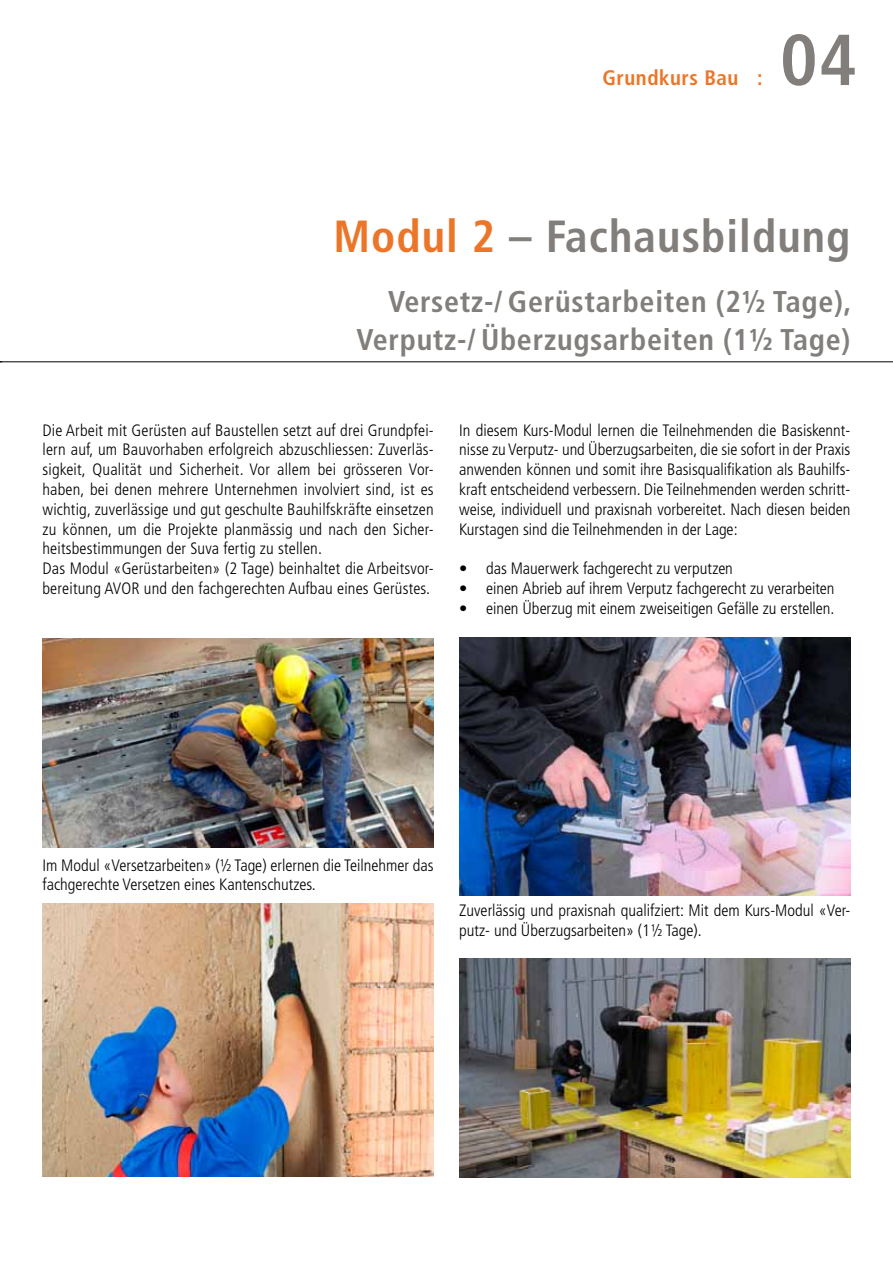
<style>
.page{position:relative;width:893px;height:1263px;background:#fff}
.page>*{position:absolute;margin:0;border:0;box-sizing:border-box;transform-origin:0 0}
.t1{font:700 condensed 72px "Frutiger";color:#817e7b}
.t2{font:700 condensed 45px "Frutiger";letter-spacing:.025em;color:#817e7b}
.t3{font:700 condensed 30px/37.5px "Frutiger";letter-spacing:.025em;color:#817e7b;text-align:right}
.t4{font:700 condensed 21px "Frutiger";letter-spacing:.025em;color:#eb7629}
.t5{font:300 condensed 16.5px/19.8px "Frutiger";letter-spacing:.01em;color:#000}
.s1{color:#eb7629}
</style>
<div class="page">
<hr style="left:0;top:361px;width:893px;height:1px;background:#000">
<img style="left:43px;top:903px;width:391px;height:274px">
<img style="left:459px;top:958px;width:391px;height:220px">
<img style="left:43px;top:638px;width:391px;height:209px">
<img style="left:459px;top:637px;width:391px;height:259px">
<p class="t4" style="left:602px;top:67px;width:161px">Grundkurs Bau :</p>
<h1 class="t1" style="left:780px;top:22px;width:78px">04</h1>
<h2 class="t2" style="left:333px;top:213px;width:519px"><span class="s1">Modul 2</span> – Fachausbildung</h2>
<h3 class="t3" style="left:356px;top:284px;width:497px">Versetz-/ Gerüstarbeiten (2½ Tage),<br>Verputz-/ Überzugsarbeiten (1½ Tage)</h3>
<p class="t5" style="left:43px;top:420px;width:393px">Die Arbeit mit Gerüsten auf Baustellen setzt auf drei Grundpfei&shy;lern auf, um Bauvorhaben erfolgreich abzuschliessen: Zuverläs&shy;sigkeit, Qualität und Sicherheit. Vor allem bei grösseren Vor&shy;haben, bei denen mehrere Unternehmen involviert sind, ist es wichtig, zuverlässige und gut geschulte Bauhilfskräfte einsetzen zu können, um die Projekte planmässig und nach den Sicher&shy;heitsbestimmungen der Suva fertig zu stellen.<br>Das Modul «Gerüstarbeiten» (2 Tage) beinhaltet die Arbeitsvor&shy;bereitung AVOR und den fachgerechten Aufbau eines Gerüstes.</p>
<p class="t5" style="left:459px;top:420px;width:393px;text-align:justify">In diesem Kurs-Modul lernen die Teilnehmenden die Basiskennt&shy;nisse zu Verputz- und Überzugsarbeiten, die sie sofort in der Praxis anwenden können und somit ihre Basisqualifikation als Bauhilfs&shy;kraft entscheidend verbessern. Die Teilnehmenden werden schritt&shy;weise, individuell und praxisnah vorbereitet. Nach diesen beiden Kurstagen sind die Teilnehmenden in der Lage:</p>
<p class="t5" style="left:459px;top:559px;width:275px">• das Mauerwerk fachgerecht zu verputzen</p>
<p class="t5" style="left:459px;top:578px;width:377px">• einen Abrieb auf ihrem Verputz fachgerecht zu verarbeiten</p>
<p class="t5" style="left:459px;top:598px;width:377px">• einen Überzug mit einem zweiseitigen Gefälle zu erstellen.</p>
<p class="t5" style="left:43px;top:855px;width:393px">Im Modul «Versetzarbeiten» (½ Tage) erlernen die Teilnehmer das fachgerechte Versetzen eines Kantenschutzes.</p>
<p class="t5" style="left:459px;top:901px;width:393px">Zuverlässig und praxisnah qualifziert: Mit dem Kurs-Modul «Ver&shy;putz- und Überzugsarbeiten» (1½ Tage).</p>
</div>
